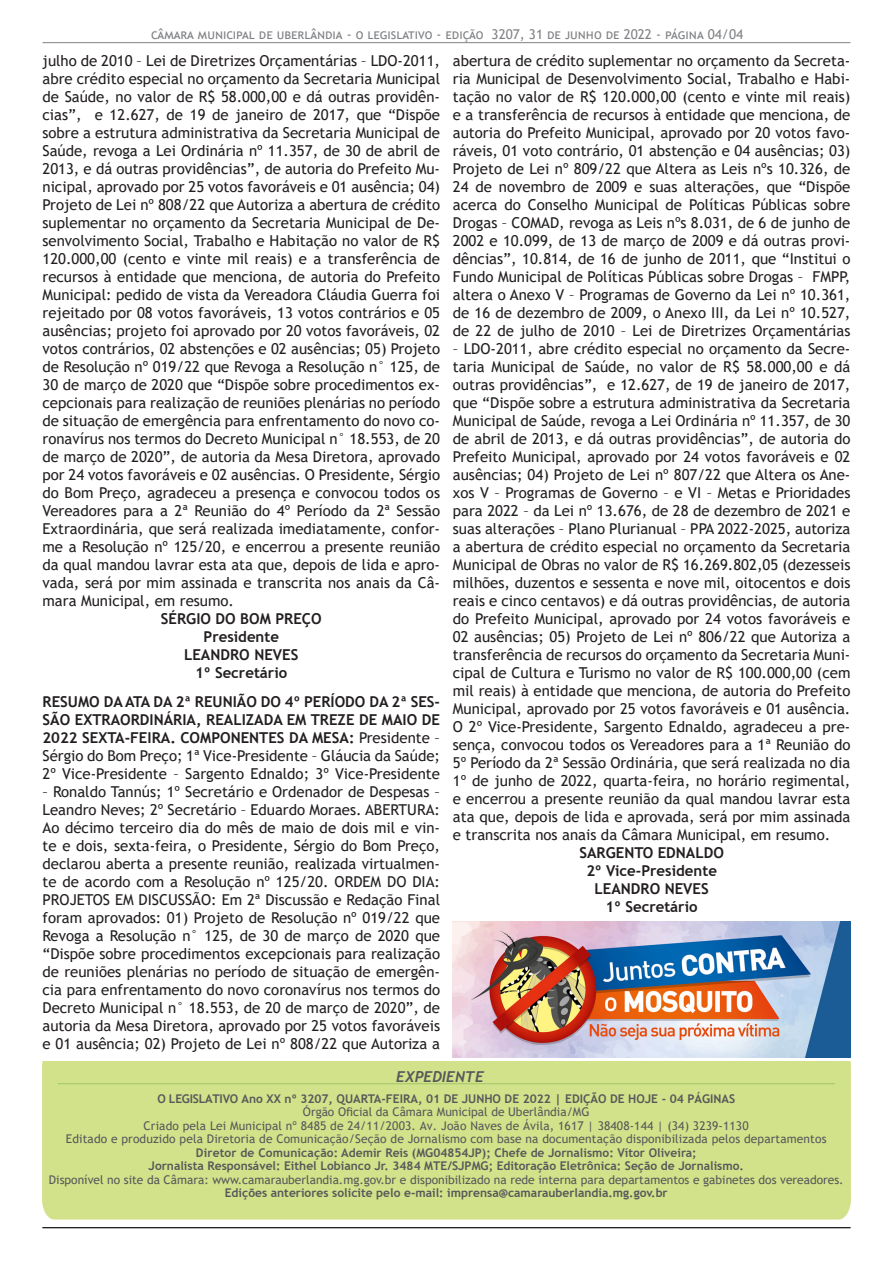
<style>
.page{position:relative;width:893px;height:1263px;background:#fff}
.page>*{position:absolute;margin:0;border:0;box-sizing:border-box;transform-origin:0 0}
.t1{font:15px/18px "Trebuchet MS";color:#231f20;text-align:justify}
.t2{font:700 15px/18px "Trebuchet MS";color:#231f20;text-align:justify}
.t3{font:italic 700 15px "Trebuchet";color:#57585a}
.t4{font:13.5px "Trebuchet MS";color:#808285}
.t5{font:12px/13.5px "Trebuchet MS";letter-spacing:.01em;color:#57585a;text-align:center}
.t6{font:700 12px "Trebuchet MS";color:#57585a}
.s1{font-weight:400}
.s2{font-weight:700}
</style>
<div class="page">
<hr style="left:43px;top:42px;width:807px;height:1px;background:#808285">
<hr style="left:42px;top:1227px;width:808px;height:1px;background:#231f20">
<hr style="left:58px;top:1083px;width:777px;height:1px;background:#9ec566">
<img style="left:453px;top:922px;width:397px;height:136px">
<p class="t4" style="left:151px;top:26px;width:593px">câmara municipal de uberlândia - o legislativo - edição 3207, 31 de junho de 2022 - página 04/04</p>
<p class="t1" style="left:43px;top:52px;width:399px">julho de 2010 – Lei de Diretrizes Orçamentárias – LDO-2011, abre crédito especial no orçamento da Secretaria Municipal de Saúde, no valor de R$ 58.000,00 e dá outras providên&shy;cias”, e 12.627, de 19 de janeiro de 2017, que “Dispõe sobre a estrutura administrativa da Secretaria Municipal de Saúde, revoga a Lei Ordinária nº 11.357, de 30 de abril de 2013, e dá outras providências”, de autoria do Prefeito Mu&shy;nicipal, aprovado por 25 votos favoráveis e 01 ausência; 04)<br>Projeto de Lei nº 808/22 que Autoriza a abertura de crédito suplementar no orçamento da Secretaria Municipal de De&shy;senvolvimento Social, Trabalho e Habitação no valor de R$ 120.000,00 (cento e vinte mil reais) e a transferência de recursos à entidade que menciona, de autoria do Prefeito Municipal: pedido de vista da Vereadora Cláudia Guerra foi rejeitado por 08 votos favoráveis, 13 votos contrários e 05 ausências; projeto foi aprovado por 20 votos favoráveis, 02 votos contrários, 02 abstenções e 02 ausências; 05) Projeto de Resolução nº 019/22 que Revoga a Resolução n° 125, de 30 de março de 2020 que “Dispõe sobre procedimentos ex&shy;cepcionais para realização de reuniões plenárias no período de situação de emergência para enfrentamento do novo co&shy;ronavírus nos termos do Decreto Municipal n° 18.553, de 20 de março de 2020”, de autoria da Mesa Diretora, aprovado por 24 votos favoráveis e 02 ausências. O Presidente, Sérgio do Bom Preço, agradeceu a presença e convocou todos os Vereadores para a 2ª Reunião do 4º Período da 2ª Sessão Extraordinária, que será realizada imediatamente, confor&shy;me a Resolução nº 125/20, e encerrou a presente reunião da qual mandou lavrar esta ata que, depois de lida e apro&shy;vada, será por mim assinada e transcrita nos anais da Câ&shy;mara Municipal, em resumo.</p>
<p class="t2" style="left:161px;top:610px;width:162px">SÉRGIO DO BOM PREÇO</p>
<p class="t2" style="left:204px;top:628px;width:77px">Presidente</p>
<p class="t2" style="left:184px;top:646px;width:116px">LEANDRO NEVES</p>
<p class="t2" style="left:195px;top:664px;width:94px">1º Secretário</p>
<p class="t2" style="left:43px;top:692px;width:399px">RESUMO DA ATA DA 2ª REUNIÃO DO 4º PERÍODO DA 2ª SES-SÃO EXTRAORDINÁRIA, REALIZADA EM TREZE DE MAIO DE 2022 SEXTA-FEIRA. COMPONENTES DA MESA: <span class="s1">Presidente – Sérgio do Bom Preço; 1ª Vice-Presidente – Gláucia da Saúde; 2º Vice-Presidente – Sargento Ednaldo; 3º Vice-Presidente</span></p>
<p class="t1" style="left:43px;top:782px;width:399px">– Ronaldo Tannús; 1º Secretário e Ordenador de Despesas – Leandro Neves; 2º Secretário – Eduardo Moraes. ABERTURA:<br>Ao décimo terceiro dia do mês de maio de dois mil e vin&shy;te e dois, sexta-feira, o Presidente, Sérgio do Bom Preço, declarou aberta a presente reunião, realizada virtualmen&shy;te de acordo com a Resolução nº 125/20. ORDEM DO DIA:<br>PROJETOS EM DISCUSSÃO: Em 2ª Discussão e Redação Final foram aprovados: 01) Projeto de Resolução nº 019/22 que Revoga a Resolução n° 125, de 30 de março de 2020 que “Dispõe sobre procedimentos excepcionais para realização de reuniões plenárias no período de situação de emergên&shy;cia para enfrentamento do novo coronavírus nos termos do Decreto Municipal n° 18.553, de 20 de março de 2020”, de autoria da Mesa Diretora, aprovado por 25 votos favoráveis e 01 ausência; 02) Projeto de Lei nº 808/22 que Autoriza a</p>
<p class="t1" style="left:453px;top:52px;width:399px">abertura de crédito suplementar no orçamento da Secreta&shy;ria Municipal de Desenvolvimento Social, Trabalho e Habi&shy;tação no valor de R$ 120.000,00 (cento e vinte mil reais) e a transferência de recursos à entidade que menciona, de autoria do Prefeito Municipal, aprovado por 20 votos favo&shy;ráveis, 01 voto contrário, 01 abstenção e 04 ausências; 03)<br>Projeto de Lei nº 809/22 que Altera as Leis nºs 10.326, de 24 de novembro de 2009 e suas alterações, que “Dispõe acerca do Conselho Municipal de Políticas Públicas sobre Drogas – COMAD, revoga as Leis nºs 8.031, de 6 de junho de 2002 e 10.099, de 13 de março de 2009 e dá outras provi&shy;dências”, 10.814, de 16 de junho de 2011, que “Institui o Fundo Municipal de Políticas Públicas sobre Drogas – FMPP, altera o Anexo V – Programas de Governo da Lei nº 10.361, de 16 de dezembro de 2009, o Anexo III, da Lei nº 10.527, de 22 de julho de 2010 – Lei de Diretrizes Orçamentárias</p>
<p class="t1" style="left:453px;top:340px;width:399px">– LDO-2011, abre crédito especial no orçamento da Secre&shy;taria Municipal de Saúde, no valor de R$ 58.000,00 e dá outras providências”, e 12.627, de 19 de janeiro de 2017, que “Dispõe sobre a estrutura administrativa da Secretaria Municipal de Saúde, revoga a Lei Ordinária nº 11.357, de 30 de abril de 2013, e dá outras providências”, de autoria do Prefeito Municipal, aprovado por 24 votos favoráveis e 02 ausências; 04) Projeto de Lei nº 807/22 que Altera os Ane&shy;xos V – Programas de Governo – e VI – Metas e Prioridades para 2022 – da Lei nº 13.676, de 28 de dezembro de 2021 e suas alterações – Plano Plurianual – PPA 2022-2025, autoriza a abertura de crédito especial no orçamento da Secretaria Municipal de Obras no valor de R$ 16.269.802,05 (dezesseis milhões, duzentos e sessenta e nove mil, oitocentos e dois reais e cinco centavos) e dá outras providências, de autoria do Prefeito Municipal, aprovado por 24 votos favoráveis e 02 ausências; 05) Projeto de Lei nº 806/22 que Autoriza a transferência de recursos do orçamento da Secretaria Muni&shy;cipal de Cultura e Turismo no valor de R$ 100.000,00 (cem mil reais) à entidade que menciona, de autoria do Prefeito Municipal, aprovado por 25 votos favoráveis e 01 ausência.<br>O 2º Vice-Presidente, Sargento Ednaldo, agradeceu a pre&shy;sença, convocou todos os Vereadores para a 1ª Reunião do 5º Período da 2ª Sessão Ordinária, que será realizada no dia 1º de junho de 2022, quarta-feira, no horário regimental, e encerrou a presente reunião da qual mandou lavrar esta ata que, depois de lida e aprovada, será por mim assinada e transcrita nos anais da Câmara Municipal, em resumo.</p>
<p class="t2" style="left:579px;top:844px;width:146px">SARGENTO EDNALDO</p>
<p class="t2" style="left:586px;top:862px;width:132px">2º Vice-Presidente</p>
<p class="t2" style="left:594px;top:880px;width:116px">LEANDRO NEVES</p>
<p class="t2" style="left:606px;top:898px;width:94px">1º Secretário</p>
<p class="t3" style="left:396px;top:1067px;width:90px">EXPEDIENTE</p>
<p class="t6" style="left:157px;top:1091px;width:579px">O LEGISLATIVO Ano XX nº 3207, QUARTA-FEIRA, 01 DE JUNHO DE 2022 | EDIÇÃO DE HOJE - 04 PÁGINAS</p>
<p class="t5" style="left:303px;top:1105px;width:288px">Órgão Oficial da Câmara Municipal de Uberlândia/MG</p>
<p class="t5" style="left:144px;top:1118px;width:606px">Criado pela Lei Municipal nº 8485 de 24/11/2003. Av. João Naves de Ávila, 1617 | 38408-144 | (34) 3239-1130</p>
<p class="t5" style="left:66px;top:1132px;width:762px">Editado e produzido pela Diretoria de Comunicação/Seção de Jornalismo com base na documentação disponibilizada pelos departamentos</p>
<p class="t6" style="left:196px;top:1145px;width:502px">Diretor de Comunicação: Ademir Reis (MG04854JP); Chefe de Jornalismo: Vítor Oliveira;</p>
<p class="t6" style="left:149px;top:1158px;width:597px">Jornalista Responsável: Eithel Lobianco Jr. 3484 MTE/SJPMG; Editoração Eletrônica: Seção de Jornalismo.</p>
<p class="t5" style="left:49px;top:1172px;width:796px">Disponível no site da Câmara: www.camarauberlandia.mg.gov.br e disponibilizado na rede interna para departamentos e gabinetes dos vereadores.<br><span class="s2">Edições anteriores solicite pelo e-mail: imprensa@camarauberlandia.mg.gov.br</span></p>
</div>
